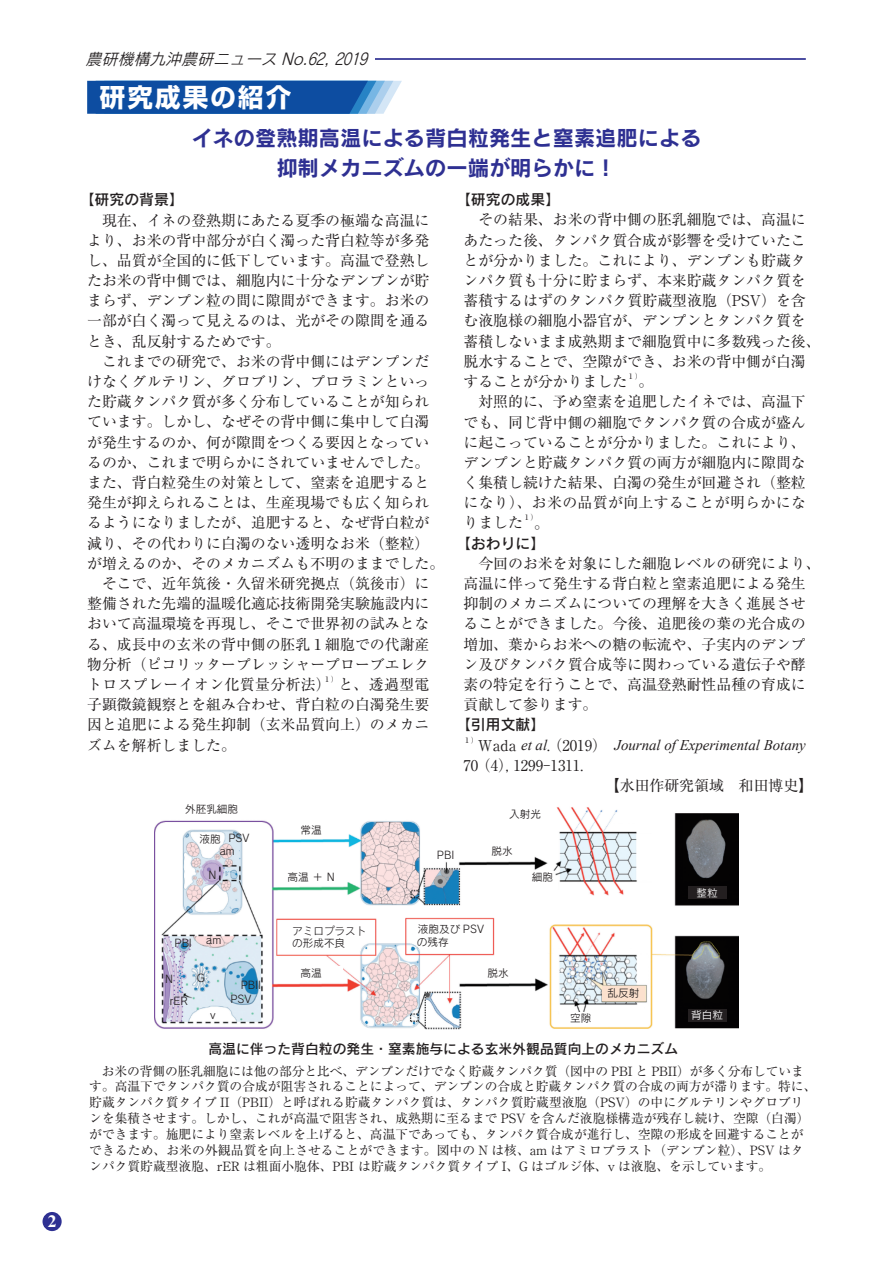
<style>
.page{position:relative;width:893px;height:1263px;background:#fff}
.page>*{position:absolute;margin:0;border:0;box-sizing:border-box;transform-origin:0 0}
.t1{font:700 25.5px "Shin Go Pr 6";letter-spacing:.085em;color:#fff}
.t2{font:21.3px/29.7px "Rodin Pro B";color:#2e3092;text-align:center}
.t3{font:700 16.95px "Times New Roman MT Std";color:#fff}
.t4{font:italic 15.9px "Rodin Pro M";color:#231f20}
.t5{font:14.85px/20.2px "Ryumin Pr 6";color:#231f20}
.t6{font:italic 14.85px "Times New Roman";color:#231f20}
.t7{font:14.85px "Rodin Pro DB";color:#231f20}
.t8{font:13.8px "Rodin Pro DB";color:#231f20}
.t9{font:12.75px/15.9px "Ryumin Pr 6";color:#231f20}
.t10{font:10.65px/12.8px "Rodin Pro M";color:#231f20}
.t11{font:10.65px "Rodin Pro M";color:#fff}
.t12{font:7.5px "Ryumin Pr 6";color:#231f20}
.s1{font-family:"Ryumin Pr 6";font-style:normal}
</style>
<div class="page">
<img style="left:155px;top:807px;width:583px;height:223px">
<hr style="left:334px;top:58px;width:472px;height:2px;background:#2e3092">
<div style="left:43px;top:1212px;width:19px;height:19px;background:#2e3092;border-radius:50%"></div>
<div style="left:87px;top:51px;width:287px;height:16px;background:#fff"></div>
<svg style="left:87px;top:81px;width:315px;height:33px;background:#215eab"></svg>
<div style="left:180px;top:803px;width:63px;height:13px;background:#fff"></div>
<div style="left:279px;top:823px;width:64px;height:13px;background:#fff"></div>
<svg style="left:281px;top:922px;width:86px;height:30px"></svg>
<div style="left:466px;top:966px;width:64px;height:13px;background:#fff"></div>
<div style="left:435px;top:848px;width:21px;height:13px;background:#fff"></div>
<div style="left:470px;top:844px;width:64px;height:13px;background:#fff"></div>
<svg style="left:412px;top:921px;width:76px;height:29px"></svg>
<div style="left:493px;top:808px;width:64px;height:13px;background:#fff"></div>
<div style="left:519px;top:871px;width:34px;height:13px;background:#fff"></div>
<div style="left:570px;top:1012px;width:64px;height:12px;background:#fff"></div>
<div style="left:602px;top:986px;width:43px;height:15px;background:#fce1ce"></div>
<div style="left:688px;top:886px;width:38px;height:13px;background:#231f20"></div>
<div style="left:688px;top:1009px;width:38px;height:12px;background:#231f20"></div>
<div style="left:279px;top:870px;width:64px;height:13px;background:#fff"></div>
<div style="left:279px;top:966px;width:64px;height:13px;background:#fff"></div>
<p class="t3" style="left:48px;top:1211px;width:10px">2</p>
<p class="t4" style="left:86px;top:49px;width:288px">農研機構九沖農研ニュース No.62,2019</p>
<h1 class="t1" style="left:100px;top:77px;width:193px">研究成果の紹介</h1>
<h2 class="t2" style="left:191px;top:122px;width:512px">イネの登熟期高温による背白粒発生と窒素追肥による抑制メカニズムの一端が明らかに！</h2>
<p class="t7" style="left:80px;top:190px;width:106px">【研究の背景】</p>
<p class="t5" style="left:87px;top:209px;width:359px">　現在、イネの登熟期にあたる夏季の極端な高温により、お米の背中部分が白く濁った背白粒等が多発し、品質が全国的に低下しています。高温で登熟したお米の背中側では、細胞内に十分なデンプンが貯まらず、デンプン粒の間に隙間ができます。お米の一部が白く濁って見えるのは、光がその隙間を通るとき、乱反射するためです。<br>　これまでの研究で、お米の背中側にはデンプンだけなくグルテリン、グロブリン、プロラミンといった貯蔵タンパク質が多く分布していることが知られています。しかし、なぜその背中側に集中して白濁が発生するのか、何が隙間をつくる要因となっているのか、これまで明らかにされていませんでした。また、背白粒発生の対策として、窒素を追肥すると発生が抑えられることは、生産現場でも広く知られるようになりましたが、追肥すると、なぜ背白粒が減り、その代わりに白濁のない透明なお米（整粒）が増えるのか、そのメカニズムも不明のままでした。　そこで、近年筑後・久留米研究拠点（筑後市）に整備された先端的温暖化適応技術開発実験施設内において高温環境を再現し、そこで世界初の試みとなる、成長中の玄米の背中側の胚乳１細胞での代謝産物分析（ピコリッタープレッシャープローブエレクトロスプレーイオン化質量分析法）</p>
<p class="t12" style="left:323px;top:673px;width:16px">１）</p>
<p class="t5" style="left:87px;top:674px;width:344px;text-align:justify;text-indent:251px">と、透過型電子顕微鏡観察とを組み合わせ、背白粒の白濁発生要因と追肥による発生抑制（玄米品質向上）のメカニズムを解析しました。</p>
<p class="t10" style="left:185px;top:802px;width:55px">外胚乳細胞</p>
<p class="t7" style="left:456px;top:190px;width:106px">【研究の成果】</p>
<p class="t5" style="left:463px;top:209px;width:359px">　その結果、お米の背中側の胚乳細胞では、高温にあたった後、タンパク質合成が影響を受けていたことが分かりました。これにより、デンプンも貯蔵タンパク質も十分に貯まらず、本来貯蔵タンパク質を蓄積するはずのタンパク質貯蔵型液胞（PSV）を含む液胞様の細胞小器官が、デンプンとタンパク質を蓄積しないまま成熟期まで細胞質中に多数残った後、脱水することで、空隙ができ、お米の背中側が白濁することが分かりました</p>
<p class="t12" style="left:627px;top:370px;width:16px">１）</p>
<p class="t5" style="left:463px;top:371px;width:344px;text-indent:175px">。<br>　対照的に、予め窒素を追肥したイネでは、高温下でも、同じ背中側の細胞でタンパク質の合成が盛んに起こっていることが分かりました。これにより、デンプンと貯蔵タンパク質の両方が細胞内に隙間なく集積し続けた結果、白濁の発生が回避され（整粒になり）、お米の品質が向上することが明らかになりました</p>
<p class="t12" style="left:523px;top:512px;width:16px">１）</p>
<p class="t5" style="left:534px;top:512px;width:16px">。</p>
<p class="t7" style="left:456px;top:533px;width:91px">【おわりに】</p>
<p class="t5" style="left:463px;top:552px;width:359px">　今回のお米を対象にした細胞レベルの研究により、高温に伴って発生する背白粒と窒素追肥による発生抑制のメカニズムについての理解を大きく進展させることができました。今後、追肥後の葉の光合成の増加、葉からお米への糖の転流や、子実内のデンプン及びタンパク質合成等に関わっている遺伝子や酵素の特定を行うことで、高温登熟耐性品種の育成に貢献して参ります。</p>
<p class="t7" style="left:456px;top:715px;width:91px">【引用文献】</p>
<p class="t12" style="left:463px;top:734px;width:16px">１）</p>
<p class="t6" style="left:478px;top:735px;width:329px"><span class="s1">Wada</span> et al<span class="s1">. （2019）　</span>Journal of Experimental Botany</p>
<p class="t5" style="left:463px;top:754px;width:121px">70 （4）, 1299-1311.</p>
<p class="t5" style="left:605px;top:775px;width:210px">【水田作研究領域　和田博史】</p>
<p class="t10" style="left:509px;top:808px;width:33px">入射光</p>
<p class="t10" style="left:199px;top:831px;width:51px;text-align:center">液胞 PSV am</p>
<p class="t10" style="left:208px;top:868px;width:9px">N</p>
<p class="t10" style="left:174px;top:936px;width:19px">PBI</p>
<p class="t10" style="left:206px;top:934px;width:16px">am</p>
<p class="t10" style="left:165px;top:972px;width:9px">N</p>
<p class="t10" style="left:197px;top:971px;width:10px">G</p>
<p class="t10" style="left:170px;top:994px;width:19px">rER</p>
<p class="t10" style="left:210px;top:1008px;width:7px">v</p>
<p class="t10" style="left:241px;top:978px;width:22px">PBII</p>
<p class="t10" style="left:230px;top:992px;width:23px">PSV</p>
<p class="t10" style="left:301px;top:823px;width:23px">常温</p>
<p class="t10" style="left:288px;top:870px;width:49px">高温 ＋ N</p>
<p class="t10" style="left:281px;top:924px;width:87px">　アミロプラスト　の形成不良</p>
<p class="t10" style="left:301px;top:966px;width:23px">高温</p>
<p class="t10" style="left:437px;top:848px;width:19px">PBI</p>
<p class="t10" style="left:491px;top:844px;width:23px">脱水</p>
<p class="t10" style="left:417px;top:922px;width:69px;text-indent:-4px">　液胞及び PSVの残存</p>
<p class="t10" style="left:488px;top:966px;width:23px">脱水</p>
<p class="t10" style="left:532px;top:870px;width:23px">細胞</p>
<p class="t10" style="left:570px;top:1011px;width:23px">空隙</p>
<p class="t10" style="left:608px;top:987px;width:33px">乱反射</p>
<p class="t8" style="left:208px;top:1040px;width:471px">高温に伴った背白粒の発生・窒素施与による玄米外観品質向上のメカニズム</p>
<p class="t11" style="left:696px;top:886px;width:23px">整粒</p>
<p class="t11" style="left:691px;top:1008px;width:33px">背白粒</p>
<p class="t9" style="left:89px;top:1062px;width:729px">　お米の背側の胚乳細胞には他の部分と比べ、デンプンだけでなく貯蔵タンパク質（図中の PBI と PBII）が多く分布しています。高温下でタンパク質の合成が阻害されることによって、デンプンの合成と貯蔵タンパク質の合成の両方が滞ります。特に、貯蔵タンパク質タイプ II（PBII）と呼ばれる貯蔵タンパク質は、タンパク質貯蔵型液胞（PSV）の中にグルテリンやグロブリンを集積させます。しかし、これが高温で阻害され、成熟期に至るまで PSV を含んだ液胞様構造が残存し続け、空隙（白濁）ができます。施肥により窒素レベルを上げると、高温下であっても、タンパク質合成が進行し、空隙の形成を回避することができるため、お米の外観品質を向上させることができます。図中の N は核、am はアミロプラスト（デンプン粒）、PSV はタンパク質貯蔵型液胞、rER は粗面小胞体、PBI は貯蔵タンパク質タイプ I、G はゴルジ体、v は液胞、を示しています。</p>
</div>
